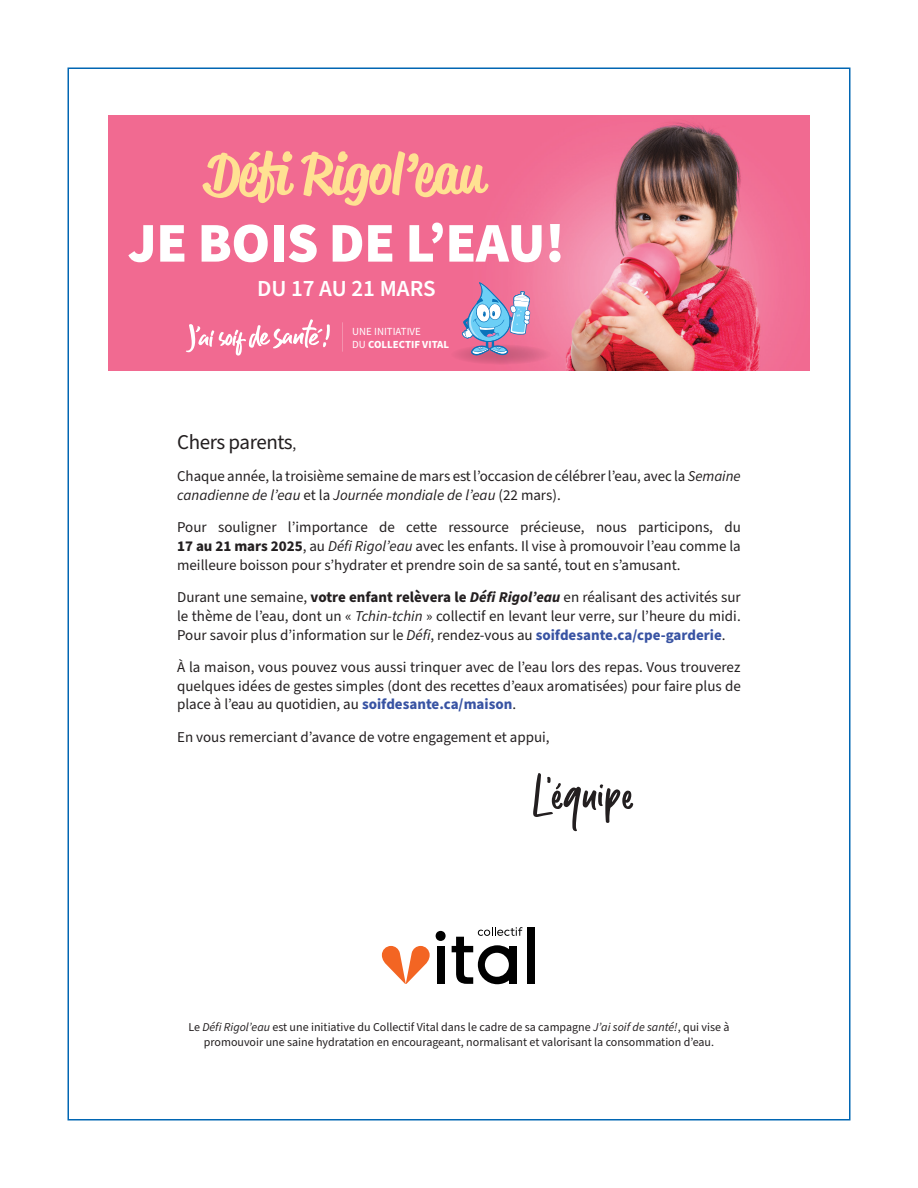
<style>
.page{position:relative;width:918px;height:1188px;background:#fff}
.page>*{position:absolute;margin:0;border:0;box-sizing:border-box;transform-origin:0 0}
.t1{font:60px "Bi G Poi Nts";letter-spacing:.01em;color:#231f20}
.t2{font:900 56.1px "Source Sans Pro";letter-spacing:-.01em;color:#fff}
.t3{font:500 55.5px "Reklame Script";color:#ffe192}
.t4{font:600 22.95px "Source Sans Pro";color:#fff}
.t5{font:21px "Source Sans Pro";letter-spacing:-.02em;color:#231f20}
.t6{font:15px/18.8px "Source Sans Pro";color:#231f20;text-align:justify}
.t7{font:12px/15px "Source Sans Pro";color:#231f20;text-align:center}
.t8{font:10.8px/13px "Source Sans Pro";color:#fff}
.s1{font-weight:700}
.s2{font-size:15px}
.s3{font-style:italic}
.s4{font-weight:700;font-style:italic}
.s5{font-weight:700;color:#3853a3}
</style>
<div class="page">
<div style="left:437px;top:946px;width:8px;height:38px;background:#000"></div>
<div style="left:527px;top:927px;width:8px;height:57px;background:#000"></div>
<svg style="left:382px;top:946px;width:48px;height:38px"></svg>
<svg style="left:436px;top:931px;width:10px;height:10px"></svg>
<svg style="left:452px;top:927px;width:71px;height:57px"></svg>
<img style="left:108px;top:116px;width:702px;height:255px">
<svg style="left:450px;top:344px;width:102px;height:21px"></svg>
<svg style="left:186px;top:319px;width:144px;height:37px"></svg>
<hr style="left:341px;top:322px;width:1px;height:30px;background:#fff">
<svg style="left:459px;top:278px;width:71px;height:77px"></svg>
<h3 class="t3" style="left:205px;top:136px;width:281px">Défi Rigol’eau</h3>
<h2 class="t2" style="left:128px;top:204px;width:439px">JE BOIS DE L’EAU!</h2>
<h3 class="t4" style="left:257px;top:273px;width:180px">DU 17 AU 21 MARS</h3>
<p class="t8" style="left:352px;top:325px;width:98px">UNE INITIATIVE<br>DU <span class="s1">COLLECTIF VITAL</span></p>
<h3 class="t5" style="left:177px;top:428px;width:120px">Chers parents<span class="s2">,</span></h3>
<p class="t6" style="left:177px;top:468px;width:565px">Chaque année, la troisième semaine de mars est l’occasion de célébrer l’eau, avec la <span class="s3">Semaine canadienne de l’eau</span> et la <span class="s3">Journée mondiale de l’eau</span> (22 mars).</p>
<p class="t6" style="left:177px;top:519px;width:565px">Pour souligner l’importance de cette ressource précieuse, nous participons, du <span class="s1">17 au 21 mars 2025</span>, au <span class="s3">Défi Rigol’eau</span> avec les enfants. Il vise à promouvoir l’eau comme la meilleure boisson pour s’hydrater et prendre soin de sa santé, tout en s’amusant.</p>
<p class="t6" style="left:177px;top:588px;width:565px">Durant une semaine, <span class="s1">votre enfant relèvera le</span> <span class="s4">Défi Rigol’eau</span> en réalisant des activités sur le thème de l’eau, dont un « <span class="s3">Tchin-tchin</span> » collectif en levant leur verre, sur l’heure du midi.<br>Pour savoir plus d’information sur le <span class="s3">Défi</span>, rendez-vous au <span class="s5">soifdesante.ca/cpe-garderie</span>.</p>
<p class="t6" style="left:177px;top:658px;width:565px">À la maison, vous pouvez vous aussi trinquer avec de l’eau lors des repas. Vous trouverez quelques idées de gestes simples (dont des recettes d’eaux aromatisées) pour faire plus de place à l’eau au quotidien, au <span class="s5">soifdesante.ca/maison</span>.</p>
<p class="t6" style="left:177px;top:728px;width:374px">En vous remerciant d’avance de votre engagement et appui,</p>
<h1 class="t1" style="left:535px;top:759px;width:100px">L’équipe</h1>
<p class="t7" style="left:188px;top:1020px;width:543px">Le <span class="s3">Défi Rigol’eau</span> est une initiative du Collectif Vital dans le cadre de sa campagne <span class="s3">J’ai soif de santé!</span>, qui vise à promouvoir une saine hydratation en encourageant, normalisant et valorisant la consommation d’eau.</p>
</div>
